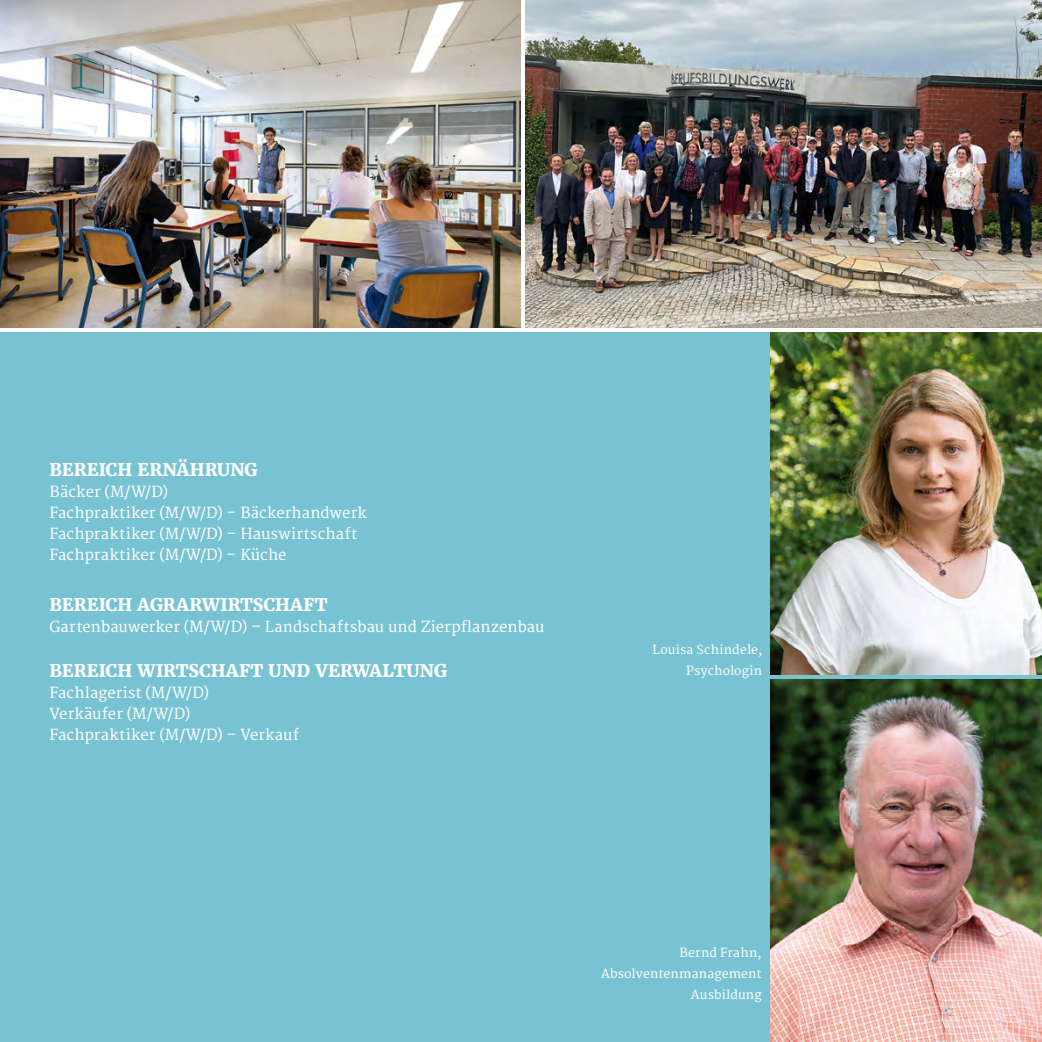
<style>
.page{position:relative;width:1042px;height:1042px;background:#fff}
.page>*{position:absolute;margin:0;border:0;box-sizing:border-box;transform-origin:0 0}
.t1{font:800 17.5px "Merriweather";color:#fff}
.t2{font:14.88px/21px "Merriweather";letter-spacing:.005em;color:#fff}
.t3{font:12.25px/21px "Merriweather";letter-spacing:.01em;color:#fff;text-align:right}
</style>
<div class="page">
<div style="left:0;top:332px;width:1042px;height:710px;background:#78c3d3"></div>
<img style="left:771px;top:332px;width:271px;height:343px">
<img style="left:771px;top:680px;width:271px;height:362px">
<img style="left:0;top:0;width:521px;height:327px">
<img style="left:526px;top:0;width:516px;height:327px">
<p class="t1" style="left:50px;top:458px;width:209px">BEREICH ERNÄHRUNG</p>
<p class="t2" style="left:50px;top:482px;width:318px">Bäcker (M/W/D)<br>Fachpraktiker (M/W/D) – Bäckerhandwerk<br>Fachpraktiker (M/W/D) – Hauswirtschaft<br>Fachpraktiker (M/W/D) – Küche</p>
<p class="t1" style="left:50px;top:593px;width:280px">BEREICH AGRARWIRTSCHAFT</p>
<p class="t2" style="left:50px;top:616px;width:496px">Gartenbauwerker (M/W/D) – Landschaftsbau und Zierpflanzenbau</p>
<p class="t1" style="left:50px;top:659px;width:399px">BEREICH WIRTSCHAFT UND VERWALTUNG</p>
<p class="t2" style="left:50px;top:683px;width:251px">Fachlagerist (M/W/D)<br>Verkäufer (M/W/D)<br>Fachpraktiker (M/W/D) – Verkauf</p>
<p class="t3" style="left:652px;top:639px;width:111px">Louisa Schindele,<br>Psychologin</p>
<p class="t3" style="left:601px;top:942px;width:162px">Bernd Frahn,<br>Absolventenmanagement<br>Ausbildung</p>
</div>
